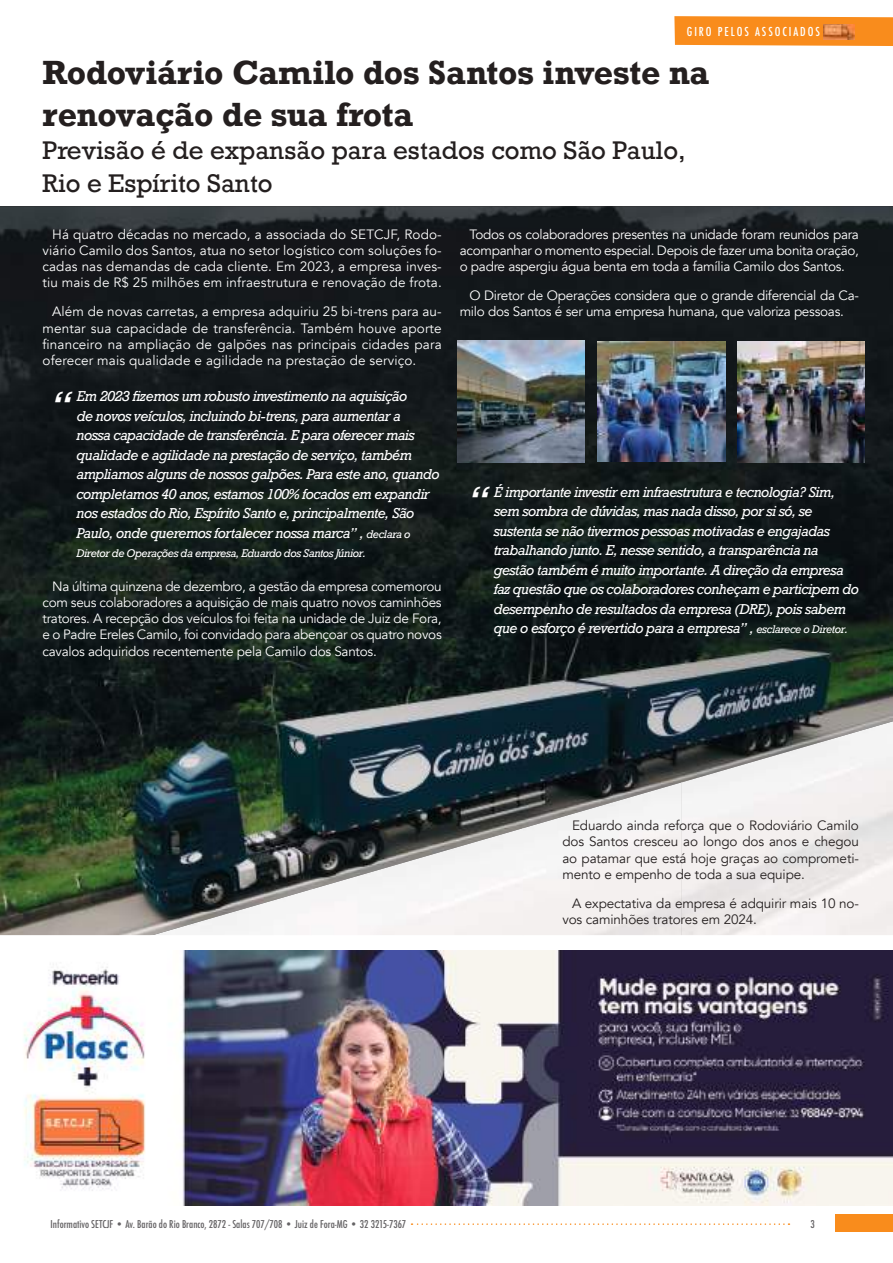
<style>
.page{position:relative;width:893px;height:1263px;background:#fff}
.page>*{position:absolute;margin:0;border:0;box-sizing:border-box;transform-origin:0 0}
.t1{font:italic 40.05px "Rockwell";color:#fff}
.t2{font:700 31.5px/42px "Rockwell";letter-spacing:-.01em;color:#241f1f}
.t3{font:24px/33px "Rockwell";color:#241f1f}
.t4{font:13.5px/16.2px "Avenir";letter-spacing:-.02em;color:#fff;text-align:justify}
.t5{font:italic 13.5px/19.5px "Rockwell";letter-spacing:-.04em;color:#fff}
.t6{font:13.5px/16.2px "Avenir";letter-spacing:-.01em;color:#241f1f;text-align:justify}
.t7{font:500 condensed 12px "Futura";letter-spacing:.16em;color:#fff}
.t8{font:500 condensed 10.5px "Futura";color:#656365}
.t9{font:italic 10.5px "Rockwell";letter-spacing:-.04em;color:#fff}
.s1{font-size:10.5px}
</style>
<div class="page">
<img style="left:0;top:206px;width:893px;height:729px">
<img style="left:681px;top:721px;width:212px;height:214px">
<img style="left:523px;top:782px;width:159px;height:153px">
<img style="left:311px;top:828px;width:212px;height:107px">
<img style="left:153px;top:889px;width:158px;height:46px">
<svg style="left:411px;top:1223px;width:378px;height:2px"></svg>
<div style="left:836px;top:1214px;width:57px;height:18px;background:#f98c1c"></div>
<img style="left:24px;top:950px;width:869px;height:255px">
<svg style="left:674px;top:16px;width:219px;height:30px;background:#f99127"></svg>
<img style="left:823px;top:24px;width:31px;height:16px">
<img style="left:457px;top:340px;width:127px;height:122px">
<img style="left:737px;top:342px;width:128px;height:120px">
<img style="left:598px;top:341px;width:127px;height:120px">
<p class="t7" style="left:687px;top:24px;width:135px">GIRO PELOS ASSOCIADOS</p>
<h2 class="t2" style="left:43px;top:51px;width:668px">Rodoviário Camilo dos Santos investe na renovação de sua frota</h2>
<h3 class="t3" style="left:43px;top:135px;width:645px">Previsão é de expansão para estados como São Paulo,<br>Rio e Espírito Santo</h3>
<p class="t4" style="left:43px;top:226px;width:401px;text-indent:10px">Há quatro décadas no mercado, a associada do SETCJF, Rodo&shy;viário Camilo dos Santos, atua no setor logístico com soluções fo&shy;cadas nas demandas de cada cliente. Em 2023, a empresa inves&shy;tiu mais de R$ 25 milhões em infraestrutura e renovação de frota.</p>
<p class="t4" style="left:43px;top:304px;width:401px;text-indent:10px">Além de novas carretas, a empresa adquiriu 25 bi-trens para au&shy;mentar sua capacidade de transferência. Também houve aporte financeiro na ampliação de galpões nas principais cidades para oferecer mais qualidade e agilidade na prestação de serviço.</p>
<h1 class="t1" style="left:51px;top:381px;width:23px">“</h1>
<p class="t5" style="left:77px;top:387px;width:364px">Em 2023 fizemos um robusto investimento na aquisição<br>de novos veículos, incluindo bi-trens, para aumentar a<br>nossa capacidade de transferência. E para oferecer mais qualidade e agilidade na prestação de serviço, também ampliamos alguns de nossos galpões. Para este ano, quando completamos 40 anos, estamos 100% focados em expandir nos estados do Rio, Espírito Santo e, principalmente, São Paulo, onde queremos fortalecer nossa marca” , <span class="s1">declara o</span></p>
<p class="t9" style="left:77px;top:547px;width:291px">Diretor de Operações da empresa, Eduardo dos Santos Júnior.</p>
<p class="t4" style="left:43px;top:578px;width:401px;text-indent:10px">Na última quinzena de dezembro, a gestão da empresa comemorou com seus colaboradores a aquisição de mais quatro novos caminhões tratores. A recepção dos veículos foi feita na unidade de Juiz de Fora, e o Padre Ereles Camilo, foi convidado para abençoar os quatro novos cavalos adquiridos recentemente pela Camilo dos Santos.</p>
<p class="t4" style="left:460px;top:226px;width:401px;text-indent:10px">Todos os colaboradores presentes na unidade foram reunidos para acompanhar o momento especial. Depois de fazer uma bonita oração, o padre aspergiu água benta em toda a família Camilo dos Santos.</p>
<p class="t4" style="left:460px;top:288px;width:401px;text-indent:10px">O Diretor de Operações considera que o grande diferencial da Ca&shy;milo dos Santos é ser uma empresa humana, que valoriza pessoas.</p>
<h1 class="t1" style="left:468px;top:477px;width:23px">“</h1>
<p class="t5" style="left:494px;top:482px;width:367px">É importante investir em infraestrutura e tecnologia? Sim, sem sombra de dúvidas, mas nada disso, por si só, se sustenta se não tivermos pessoas motivadas e engajadas trabalhando junto. E, nesse sentido, a transparência na gestão também é muito importante. A direção da empresa faz questão que os colaboradores conheçam e participem do desempenho de resultados da empresa (DRE), pois sabem que o esforço é revertido para a empresa” , <span class="s1">esclarece o Diretor.</span></p>
<p class="t6" style="left:562px;top:817px;width:298px;text-indent:10px">Eduardo ainda reforça que o Rodoviário Camilo dos Santos cresceu ao longo dos anos e chegou ao patamar que está hoje graças ao comprometi&shy;mento e empenho de toda a sua equipe.</p>
<p class="t6" style="left:562px;top:895px;width:298px;text-indent:10px">A expectativa da empresa é adquirir mais 10 no&shy;vos caminhões tratores em 2024.</p>
<p class="t8" style="left:51px;top:1217px;width:357px">Informativo SETCJF • Av. Barão do Rio Branco, 2872 - Salas 707/708 • Juiz de Fora-MG • 32 3215-7367</p>
<p class="t8" style="left:810px;top:1217px;width:6px">3</p>
</div>
